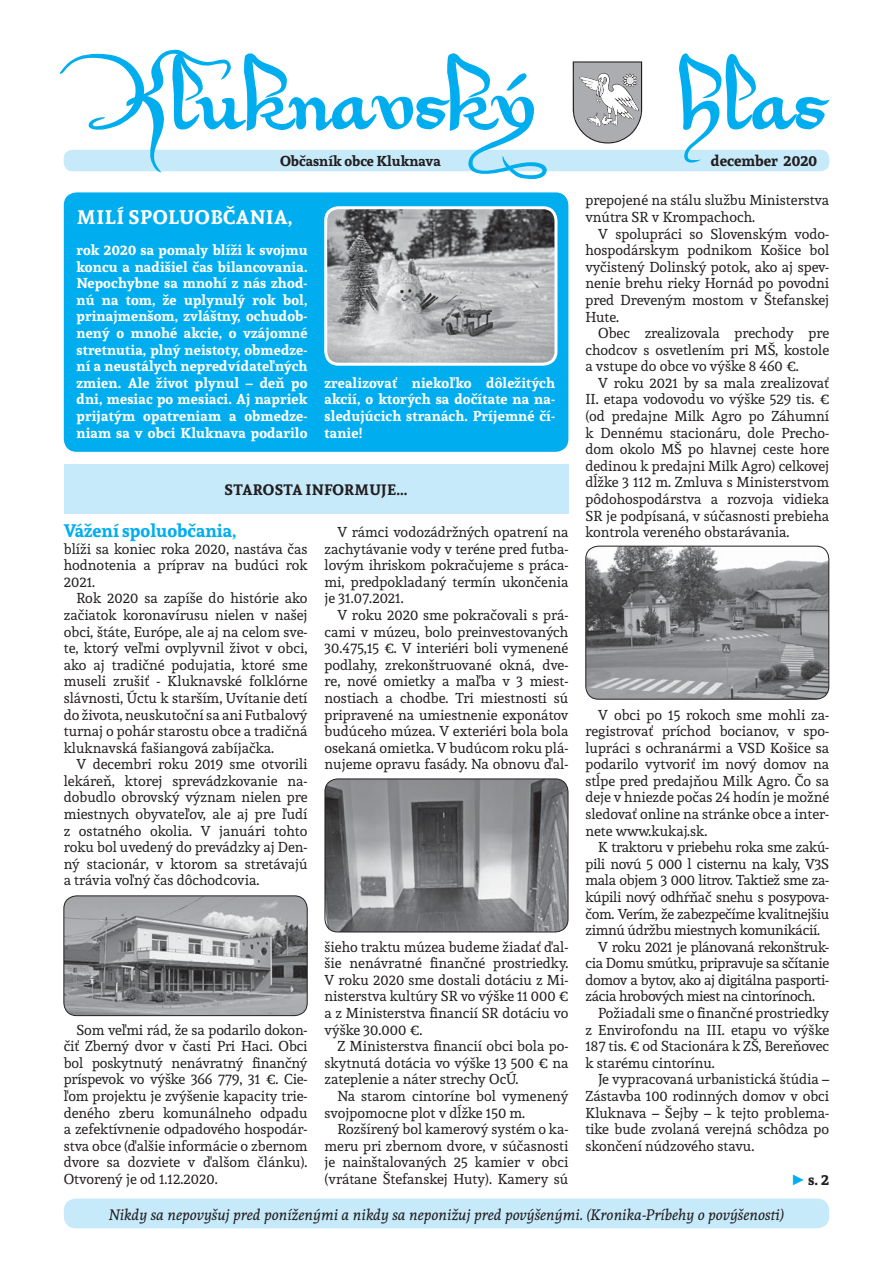
<style>
.page{position:relative;width:893px;height:1263px;background:#fff}
.page>*{position:absolute;margin:0;border:0;box-sizing:border-box;transform-origin:0 0}
.t1{font:72px "Xirwena";color:#00aeef}
.t2{font:700 19.5px "Andada";letter-spacing:.03em;color:#fff}
.t3{font:700 18px "Andada";color:#00aeef}
.t4{font:italic 15px "Andada";color:#231f20}
.t5{font:700 15px "Andada";letter-spacing:.02em;color:#231f20}
.t6{font:700 15px "Andada";color:#231f20}
.t7{font:14.25px/16.6px "Andada";color:#231f20;text-align:justify}
.t8{font:700 14.25px/16.6px "Andada";letter-spacing:.01em;color:#fff;text-align:justify}
.t9{font:14.25px "Andada";letter-spacing:-.02em;color:#231f20}
.t10{font:700 14.25px "Andada";color:#231f20}
.s1{font-family:"Arial Narrow";color:#00aeef}
</style>
<div class="page">
<div style="left:64px;top:1198px;width:765px;height:30px;background:#c7eafb;border-radius:12px"></div>
<div style="left:64px;top:150px;width:765px;height:21px;background:#c7eafb;border-radius:9px"></div>
<svg style="left:573px;top:61px;width:70px;height:83px"></svg>
<div style="left:64px;top:192px;width:504px;height:260px;background:#00aeef;border-radius:13px"></div>
<img style="left:326px;top:208px;width:230px;height:156px;border-radius:13px">
<div style="left:324px;top:206px;width:233px;height:160px;border:3px solid #fff;border-radius:13px"></div>
<img style="left:325px;top:779px;width:243px;height:153px;border-radius:13px">
<div style="left:325px;top:778px;width:243px;height:154px;border:1px solid #231f20;border-radius:13px"></div>
<img style="left:586px;top:546px;width:243px;height:153px;border-radius:13px">
<div style="left:585px;top:546px;width:244px;height:153px;border:1px solid #231f20;border-radius:13px"></div>
<div style="left:64px;top:464px;width:504px;height:50px;background:#c7eafb"></div>
<img style="left:64px;top:896px;width:243px;height:119px;border-radius:13px">
<div style="left:63px;top:895px;width:245px;height:121px;border:1px solid #231f20;border-radius:13px"></div>
<h1 class="t1" style="left:72px;top:62px;width:465px">Kluknavský</h1>
<h1 class="t1" style="left:678px;top:62px;width:149px">hlas</h1>
<p class="t10" style="left:280px;top:154px;width:162px">Občasník obce Kluknava</p>
<p class="t6" style="left:711px;top:153px;width:108px">december 2020</p>
<h2 class="t2" style="left:77px;top:207px;width:217px">MILÍ SPOLUOBČANIA,</h2>
<p class="t8" style="left:77px;top:242px;width:233px">rok 2020 sa pomaly blíži k svojmu koncu a nadišiel čas bilancovania.<br>Nepochybne sa mnohí z nás zhod&shy;nú na tom, že uplynulý rok bol, prinajmenšom, zvláštny, ochudob&shy;nený o mnohé akcie, o vzájomné stretnutia, plný neistoty, obmedze&shy;ní a neustálych nepredvídateľných zmien. Ale život plynul – deň po dni, mesiac po mesiaci. Aj napriek prijatým opatreniam a obmedze&shy;niam sa v obci Kluknava podarilo</p>
<p class="t8" style="left:325px;top:375px;width:232px">zrealizovať niekoľko dôležitých akcií, o ktorých sa dočítate na na&shy;sledujúcich stranách. Príjemné čí&shy;tanie!</p>
<p class="t5" style="left:225px;top:482px;width:185px">STAROSTA INFORMUJE...</p>
<p class="t3" style="left:64px;top:521px;width:174px">Vážení spoluobčania,</p>
<p class="t7" style="left:64px;top:541px;width:245px">blíži sa koniec roka 2020, nastáva čas hodnotenia a príprav na budúci rok 2021.</p>
<p class="t7" style="left:64px;top:591px;width:245px;text-indent:13px">Rok 2020 sa zapíše do histórie ako začiatok koronavírusu nielen v našej obci, štáte, Európe, ale aj na celom sve&shy;te, ktorý veľmi ovplyvnil život v obci, ako aj tradičné podujatia, ktoré sme museli zrušiť - Kluknavské folklórne slávnosti, Úctu k starším, Uvítanie detí do života, neuskutoční sa ani Futbalový turnaj o pohár starostu obce a tradičná kluknavská fašiangová zabíjačka.</p>
<p class="t7" style="left:64px;top:757px;width:245px;text-indent:13px">V decembri roku 2019 sme otvorili lekáreň, ktorej sprevádzkovanie na&shy;dobudlo obrovský význam nielen pre miestnych obyvateľov, ale aj pre ľudí z ostatného okolia. V januári tohto roku bol uvedený do prevádzky aj Den&shy;ný stacionár, v ktorom sa stretávajú a trávia voľný čas dôchodcovia.</p>
<p class="t7" style="left:325px;top:524px;width:245px;text-indent:13px">V rámci vodozádržných opatrení na zachytávanie vody v teréne pred futba&shy;lovým ihriskom pokračujeme s práca&shy;mi, predpokladaný termín ukončenia je 31.07.2021.</p>
<p class="t7" style="left:325px;top:607px;width:245px;text-indent:13px">V roku 2020 sme pokračovali s prá&shy;cami v múzeu, bolo preinvestovaných 30.475,15 €. V interiéri boli vymenené podlahy, zrekonštruované okná, dve&shy;re, nové omietky a maľba v 3 miest&shy;nostiach a chodbe. Tri miestnosti sú pripravené na umiestnenie exponátov budúceho múzea. V exteriéri bola bola osekaná omietka. V budúcom roku plá&shy;nujeme opravu fasády. Na obnovu ďal-</p>
<p class="t7" style="left:64px;top:1022px;width:245px;text-indent:13px">Som veľmi rád, že sa podarilo dokon&shy;čiť Zberný dvor v časti Pri Haci. Obci bol poskytnutý nenávratný finančný príspevok vo výške 366 779, 31 €. Cie&shy;ľom projektu je zvýšenie kapacity trie&shy;deného zberu komunálneho odpadu a zefektívnenie odpadového hospodár&shy;stva obce (ďalšie informácie o zbernom dvore sa dozviete v ďalšom článku).<br>Otvorený je od 1.12.2020.</p>
<p class="t7" style="left:325px;top:939px;width:245px">šieho traktu múzea budeme žiadať ďal&shy;šie nenávratné finančné prostriedky.<br>V roku 2020 sme dostali dotáciu z Mi&shy;nisterstva kultúry SR vo výške 11 000 € a z Ministerstva financií SR dotáciu vo výške 30.000 €.</p>
<p class="t7" style="left:325px;top:1038px;width:245px;text-indent:13px">Z Ministerstva financií obci bola po&shy;skytnutá dotácia vo výške 13 500 € na zateplenie a náter strechy OcÚ.</p>
<p class="t7" style="left:325px;top:1088px;width:245px;text-indent:13px">Na starom cintoríne bol vymenený svojpomocne plot v dĺžke 150 m.</p>
<p class="t7" style="left:325px;top:1121px;width:245px;text-indent:13px">Rozšírený bol kamerový systém o ka&shy;meru pri zbernom dvore, v súčasnosti je nainštalovaných 25 kamier v obci (vrátane Štefanskej Huty). Kamery sú</p>
<p class="t7" style="left:585px;top:193px;width:245px">prepojené na stálu službu Ministerstva vnútra SR v Krompachoch.</p>
<p class="t7" style="left:585px;top:226px;width:245px;text-indent:13px">V spolupráci so Slovenským vodo&shy;hospodárskym podnikom Košice bol vyčistený Dolinský potok, ako aj spev&shy;nenie brehu rieky Hornád po povodni pred Dreveným mostom v Štefanskej Hute.</p>
<p class="t7" style="left:585px;top:325px;width:245px;text-indent:13px">Obec zrealizovala prechody pre chodcov s osvetlením pri MŠ, kostole a vstupe do obce vo výške 8 460 €.</p>
<p class="t7" style="left:585px;top:375px;width:245px;text-indent:13px">V roku 2021 by sa mala zrealizovať II. etapa vodovodu vo výške 529 tis. € (od predajne Milk Agro po Záhumní k Dennému stacionáru, dole Precho&shy;dom okolo MŠ po hlavnej ceste hore dedinou k predajni Milk Agro) celkovej dĺžke 3 112 m. Zmluva s Ministerstvom pôdohospodárstva a rozvoja vidieka SR je podpísaná, v súčasnosti prebieha kontrola vereného obstarávania.</p>
<p class="t7" style="left:585px;top:707px;width:245px;text-indent:13px">V obci po 15 rokoch sme mohli za&shy;registrovať príchod bocianov, v spo&shy;lupráci s ochranármi a VSD Košice sa podarilo vytvoriť im nový domov na stĺpe pred predajňou Milk Agro. Čo sa deje v hniezde počas 24 hodín je možné sledovať online na stránke obce a inter&shy;nete www.kukaj.sk.</p>
<p class="t9" style="left:598px;top:840px;width:233px">K traktoru v priebehu roka sme zakú-</p>
<p class="t9" style="left:585px;top:857px;width:245px">pili novú 5 000 l cisternu na kaly, V3S</p>
<p class="t9" style="left:585px;top:873px;width:245px">mala objem 3 000 litrov. Taktiež sme za-</p>
<p class="t9" style="left:585px;top:890px;width:245px">kúpili nový odhŕňač snehu s posypova-</p>
<p class="t9" style="left:585px;top:906px;width:245px">čom. Verím, že zabezpečíme kvalitnejšiu</p>
<p class="t9" style="left:585px;top:923px;width:236px">zimnú údržbu miestnych komunikácií.</p>
<p class="t9" style="left:598px;top:939px;width:233px">V roku 2021 je plánovaná rekonštruk-</p>
<p class="t9" style="left:585px;top:956px;width:245px">cia Domu smútku, pripravuje sa sčítanie</p>
<p class="t9" style="left:585px;top:973px;width:245px">domov a bytov, ako aj digitálna pasporti-</p>
<p class="t9" style="left:585px;top:989px;width:231px">zácia hrobových miest na cintorínoch.</p>
<p class="t7" style="left:598px;top:1005px;width:233px">Požiadali sme o finančné prostriedky</p>
<p class="t7" style="left:585px;top:1022px;width:245px">z Envirofondu na III. etapu vo výške</p>
<p class="t7" style="left:585px;top:1038px;width:245px">187 tis. € od Stacionára k ZŠ, Bereňovec</p>
<p class="t7" style="left:585px;top:1055px;width:131px">k starému cintorínu.</p>
<p class="t7" style="left:598px;top:1072px;width:233px">Je vypracovaná urbanistická štúdia –</p>
<p class="t7" style="left:585px;top:1088px;width:245px">Zástavba 100 rodinných domov v obci</p>
<p class="t7" style="left:585px;top:1105px;width:245px">Kluknava – Šejby – k tejto problema-</p>
<p class="t7" style="left:585px;top:1121px;width:245px">tike bude zvolaná verejná schôdza po</p>
<p class="t7" style="left:585px;top:1138px;width:171px">skončení núdzového stavu.</p>
<p class="t6" style="left:793px;top:1172px;width:37px"><span class="s1">►</span>s. 2</p>
<p class="t4" style="left:109px;top:1207px;width:677px">Nikdy sa nepovyšuj pred poníženými a nikdy sa neponižuj pred povýšenými. (Kronika-Príbehy o povýšenosti)</p>
</div>
